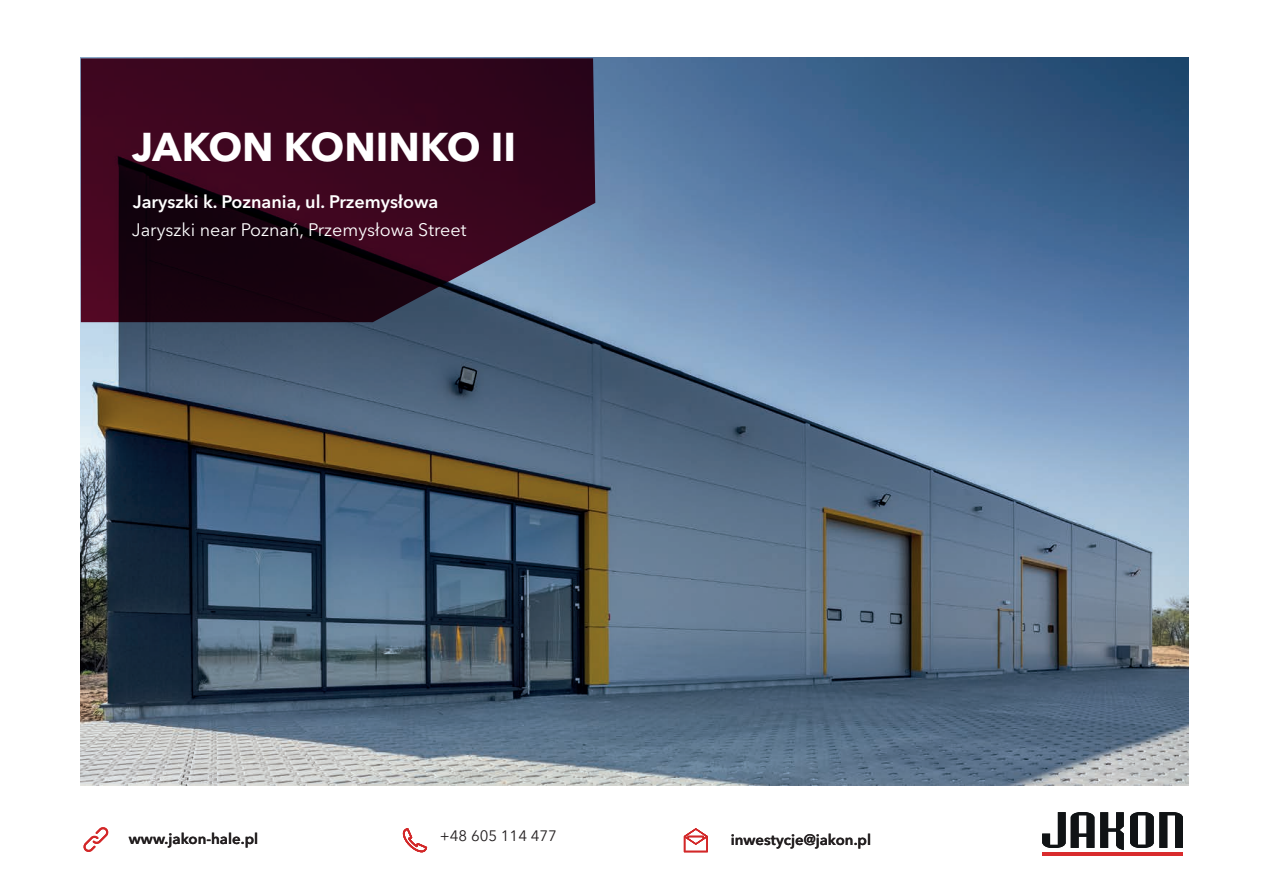
<style>
.page{position:relative;width:1263px;height:893px;background:#fff}
.page>*{position:absolute;margin:0;border:0;box-sizing:border-box;transform-origin:0 0}
.t1{font:700 39.9px "Avenir Next LT Pro";color:#fff}
.t2{font:18px "Avenir Next LT Pro";color:#fff}
.t3{font:600 18px "Avenir Next LT Pro";color:#fff}
.t4{font:600 15px "Avenir Next LT Pro";color:#231f20}
.t5{font:15px "Avenir Next LT Pro";color:#231f20}
</style>
<div class="page">
<img style="left:81px;top:58px;width:1107px;height:727px">
<svg style="left:81px;top:58px;width:514px;height:264px;background:#361227"></svg>
<svg style="left:1042px;top:812px;width:141px;height:38px"></svg>
<hr style="left:1042px;top:852px;width:141px;height:3px;background:#d92b2d">
<svg style="left:83px;top:827px;width:26px;height:25px"></svg>
<svg style="left:403px;top:828px;width:24px;height:24px"></svg>
<svg style="left:684px;top:828px;width:24px;height:24px"></svg>
<h1 class="t1" style="left:132px;top:123px;width:386px">JAKON KONINKO II</h1>
<p class="t3" style="left:133px;top:191px;width:307px">Jaryszki k. Poznania, ul. Przemysłowa</p>
<p class="t2" style="left:132px;top:219px;width:336px">Jaryszki near Poznań, Przemysłowa Street</p>
<p class="t5" style="left:440px;top:827px;width:118px">+48 605 114 477</p>
<p class="t4" style="left:129px;top:830px;width:131px">www.jakon-hale.pl</p>
<p class="t4" style="left:731px;top:830px;width:142px">inwestycje@jakon.pl</p>
</div>
